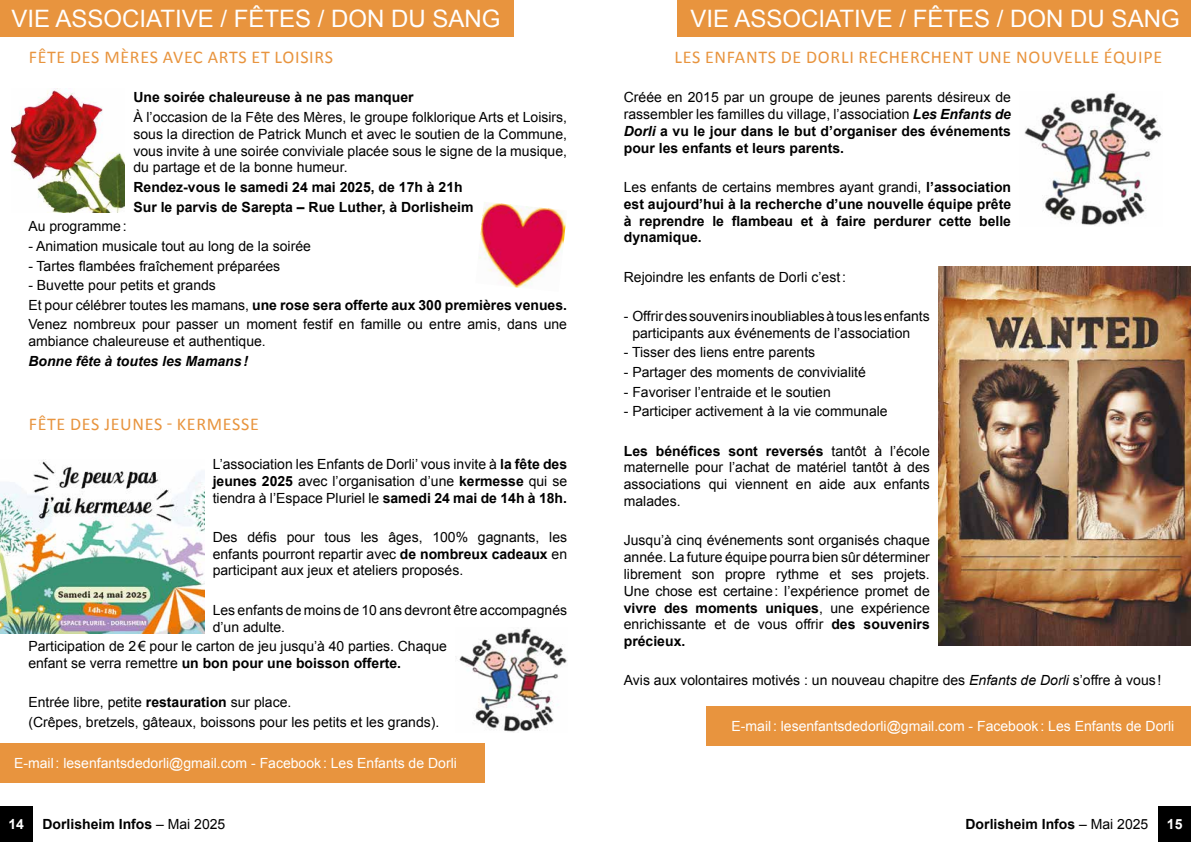
<style>
.page{position:relative;width:1191px;height:842px;background:#fff}
.page>*{position:absolute;margin:0;border:0;box-sizing:border-box;transform-origin:0 0}
.t1{font:24px "Arial";color:#fff}
.t2{font:18px "Calibri";letter-spacing:.04em;color:#e8943e}
.t3{font:14px/16.8px "Arial";color:#000;text-align:justify}
.t4{font:700 14px/16.8px "Arial";color:#000}
.t5{font:14px "Arial";color:#fff}
.t6{font:italic 700 14px "Arial";color:#000}
.t7{font:700 14px "Arial";color:#fff}
.s1{font-weight:700}
.s2{font-weight:700;font-style:italic}
.s3{font-weight:400}
.s4{font-style:italic}
</style>
<div class="page">
<div style="left:0;top:806px;width:33px;height:36px;background:#000"></div>
<div style="left:1158px;top:806px;width:33px;height:36px;background:#000"></div>
<div style="left:677px;top:0;width:514px;height:37px;background:#e8943e"></div>
<div style="left:0;top:0;width:513px;height:37px;background:#e8943e"></div>
<div style="left:0;top:743px;width:485px;height:39px;background:#e8943e"></div>
<div style="left:706px;top:706px;width:485px;height:40px;background:#e8943e"></div>
<img style="left:479px;top:202px;width:87px;height:86px">
<img style="left:12px;top:88px;width:113px;height:125px">
<img style="left:0;top:459px;width:204px;height:174px">
<img style="left:938px;top:267px;width:253px;height:378px">
<img style="left:455px;top:627px;width:112px;height:105px">
<img style="left:1024px;top:92px;width:138px;height:134px">
<h1 class="t1" style="left:11px;top:3px;width:491px">VIE ASSOCIATIVE / FÊTES / DON DU SANG</h1>
<h1 class="t1" style="left:690px;top:3px;width:491px">VIE ASSOCIATIVE / FÊTES / DON DU SANG</h1>
<p class="t2" style="left:29px;top:45px;width:306px">FÊTE DES MÈRES AVEC ARTS ET LOISIRS</p>
<p class="t4" style="left:133px;top:90px;width:282px">Une soirée chaleureuse à ne pas manquer</p>
<p class="t3" style="left:133px;top:109px;width:435px">À l’occasion de la Fête des Mères, le groupe folklorique Arts et Loisirs, sous la direction de Patrick Munch et avec le soutien de la Commune, vous invite à une soirée conviviale placée sous le signe de la musique, du partage et de la bonne humeur.</p>
<p class="t4" style="left:133px;top:178px;width:342px;line-height:19.6px">Rendez-vous le samedi 24 mai 2025, de 17h à 21h<br>Sur le parvis de Sarepta – Rue Luther, à Dorlisheim</p>
<p class="t3" style="left:28px;top:218px;width:100px">Au programme:</p>
<p class="t3" style="left:28px;top:238px;width:284px">- Animation musicale tout au long de la soirée</p>
<p class="t3" style="left:28px;top:257px;width:253px">- Tartes flambées fraîchement préparées</p>
<p class="t3" style="left:28px;top:276px;width:540px;line-height:19.6px;text-align:left">- Buvette pour petits et grands<br>Et pour célébrer toutes les mamans, <span class="s1">une rose sera offerte aux 300 premières venues.<br></span>Venez nombreux pour passer un moment festif en famille ou entre amis, dans une</p>
<p class="t3" style="left:28px;top:333px;width:239px">ambiance chaleureuse et authentique.</p>
<p class="t6" style="left:28px;top:352px;width:221px">Bonne fête à toutes les Mamans!</p>
<p class="t2" style="left:674px;top:45px;width:489px">LES ENFANTS DE DORLI RECHERCHENT UNE NOUVELLE ÉQUIPE</p>
<p class="t3" style="left:624px;top:89px;width:389px">Créée en 2015 par un groupe de jeunes parents désireux de rassembler les familles du village, l’association <span class="s2">Les Enfants de Dorli</span> <span class="s1">a vu le jour dans le but d’organiser des événements pour les enfants et leurs parents.</span></p>
<p class="t4" style="left:624px;top:179px;width:389px;text-align:justify"><span class="s3">Les enfants de certains membres ayant grandi,</span> l’association est aujourd’hui à la recherche d’une nouvelle équipe prête à reprendre le flambeau et à faire perdurer cette belle dynamique.</p>
<p class="t3" style="left:624px;top:269px;width:223px">Rejoindre les enfants de Dorli c’est:</p>
<p class="t3" style="left:632px;top:308px;width:299px;text-indent:-9px">- Offrir des souvenirs inoubliables à tous les enfants participants aux événements de l’association</p>
<p class="t3" style="left:624px;top:344px;width:193px">- Tisser des liens entre parents</p>
<p class="t3" style="left:624px;top:364px;width:243px">- Partager des moments de convivialité</p>
<p class="t3" style="left:624px;top:384px;width:208px">- Favoriser l’entraide et le soutien</p>
<p class="t3" style="left:624px;top:403px;width:265px">- Participer activement à la vie communale</p>
<p class="t3" style="left:624px;top:442px;width:307px"><span class="s1">Les bénéfices sont reversés</span> tantôt à l’école maternelle pour l’achat de matériel tantôt à des associations qui viennent en aide aux enfants malades.</p>
<p class="t3" style="left:624px;top:532px;width:307px">Jusqu’à cinq événements sont organisés chaque année. La future équipe pourra bien sûr déterminer librement son propre rythme et ses projets.<br>Une chose est certaine: l’expérience promet de <span class="s1">vivre des moments uniques</span>, une expérience enrichissante et de vous offrir <span class="s1">des souvenirs précieux.</span></p>
<p class="t3" style="left:624px;top:672px;width:539px">Avis aux volontaires motivés : un nouveau chapitre des <span class="s4">Enfants de Dorli</span> s’offre à vous!</p>
<p class="t2" style="left:29px;top:411px;width:232px">FÊTE DES JEUNES - KERMESSE</p>
<p class="t3" style="left:213px;top:456px;width:356px">L’association les Enfants de Dorli’ vous invite à <span class="s1">la fête des jeunes 2025</span> avec l’organisation d’une <span class="s1">kermesse</span> qui se tiendra à l’Espace Pluriel le <span class="s1">samedi 24 mai de 14h à 18h.</span></p>
<p class="t3" style="left:213px;top:529px;width:356px">Des défis pour tous les âges, 100% gagnants, les enfants pourront repartir avec <span class="s1">de nombreux cadeaux</span> en participant aux jeux et ateliers proposés.</p>
<p class="t3" style="left:213px;top:601px;width:356px">Les enfants de moins de 10 ans devront être accompagnés d’un adulte.</p>
<p class="t3" style="left:28px;top:638px;width:420px">Participation de 2€ pour le carton de jeu jusqu’à 40 parties. Chaque enfant se verra remettre <span class="s1">un bon pour une boisson offerte.</span></p>
<p class="t3" style="left:28px;top:693px;width:412px;line-height:19.6px">Entrée libre, petite <span class="s1">restauration</span> sur place.<br>(Crêpes, bretzels, gâteaux, boissons pour les petits et les grands).</p>
<p class="t5" style="left:14px;top:754px;width:444px">E-mail: lesenfantsdedorli@gmail.com - Facebook : Les Enfants de Dorli</p>
<p class="t5" style="left:731px;top:717px;width:444px">E-mail: lesenfantsdedorli@gmail.com - Facebook : Les Enfants de Dorli</p>
<p class="t7" style="left:9px;top:815px;width:17px">14</p>
<p class="t4" style="left:43px;top:816px;width:184px">Dorlisheim Infos <span class="s3">– Mai 2025</span></p>
<p class="t4" style="left:965px;top:816px;width:184px">Dorlisheim Infos <span class="s3">– Mai 2025</span></p>
<p class="t7" style="left:1166px;top:815px;width:17px">15</p>
</div>
